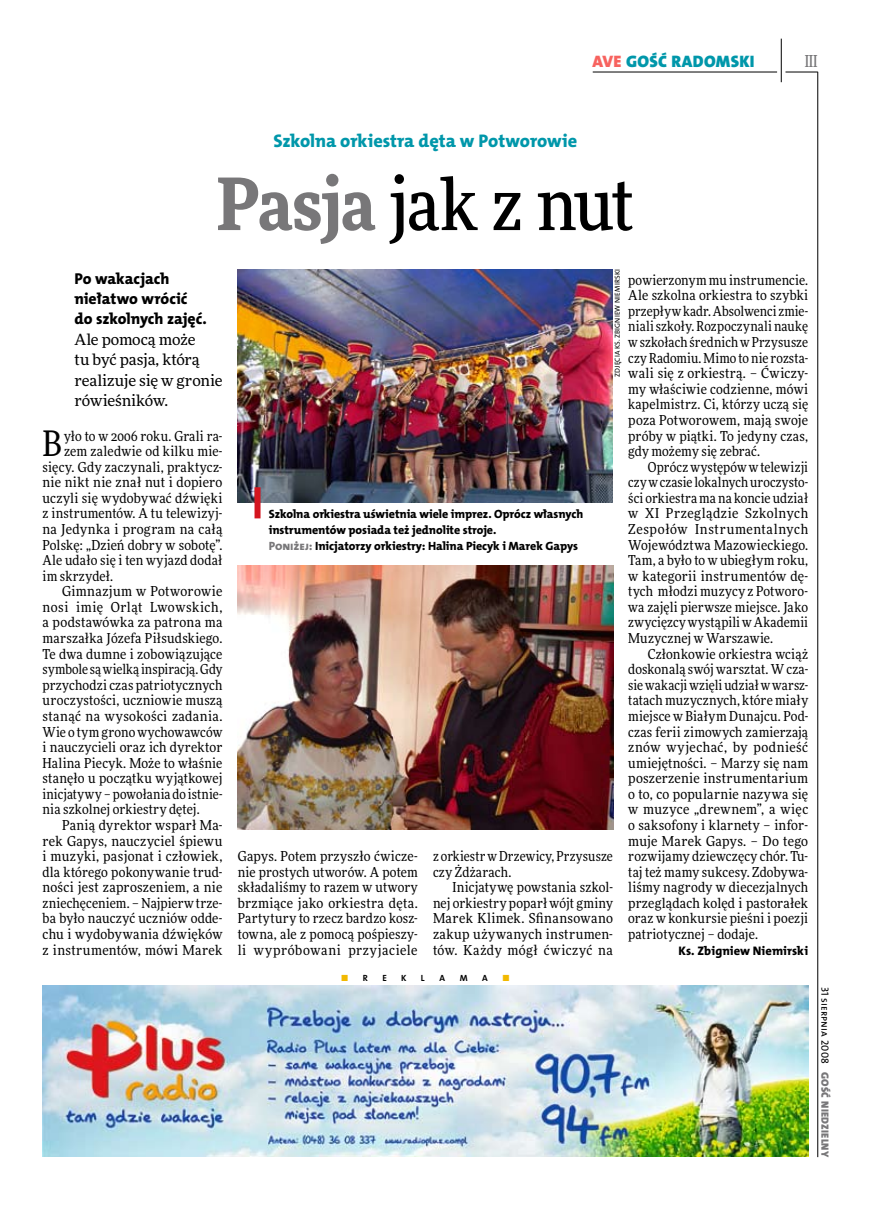
<style>
.page{position:relative;width:872px;height:1221px;background:#fff}
.page>*{position:absolute;margin:0;border:0;box-sizing:border-box;transform-origin:0 0}
.t1{font:500 72px "Freeday Narrow";letter-spacing:-.03em;color:#000}
.t2{font:35.25px "Freeday Narrow News";color:#000}
.t3{font:18.3px "The Mix HP8 Ex Bld";color:#0097aa}
.t4{font:16.65px "The Mix HP9 Blk";letter-spacing:.02em;color:#0097aa}
.t5{font:500 16.5px "Freeday Narrow";color:#787779;scale:.9 1}
.t6{font:15.75px/20.4px "The Mix HP8 Ex Bld";color:#000}
.t7{font:15.45px/20.4px "Freeday News";letter-spacing:-.01em;color:#000}
.t8{font:13.8px/15.6px "Freeday Narrow News";letter-spacing:.015em;color:#000;text-align:justify}
.t9{font:13.8px "Freeday Narrow News";letter-spacing:.04em;color:#000}
.t10{font:12.45px "The Mix HP8 Ex Bld";letter-spacing:.025em;color:#000}
.t11{font:12px/15.6px "The Mix HP8 Ex Bld";letter-spacing:-.005em;color:#000}
.t12{font:10.5px "The Mix HP9 Blk";letter-spacing:.025em;color:#787779}
.t13{font:10.5px "The Mix HP5 Plain";letter-spacing:.01em;color:#000}
.t14{font:9px "The Mix HP7 Bld";color:#000}
.t15{font:9px "The Mix HP7 Bld";color:#f2b900}
.t16{font:7.2px "The Mix HP5 Plain";letter-spacing:.015em;color:#000}
.s1{color:#f7635f}
.s2{font-weight:900;color:#787779}
.s3{color:#787779}
.s4{color:#000}
</style>
<div class="page">
<hr style="left:817px;top:72px;width:1px;height:1084px;background:#000">
<hr style="left:781px;top:39px;width:1px;height:43px;background:#000">
<hr style="left:785px;top:72px;width:32px;height:1px;background:#000">
<hr style="left:592px;top:72px;width:185px;height:1px;background:#000">
<img style="left:43px;top:985px;width:765px;height:171px">
<img style="left:238px;top:269px;width:375px;height:234px">
<img style="left:238px;top:565px;width:375px;height:264px">
<div style="left:254px;top:487px;width:6px;height:31px;background:#d4151f"></div>
<p class="t4" style="left:592px;top:50px;width:164px"><span class="s1">AVE</span> GOŚĆ RADOMSKI</p>
<p class="t5" style="left:804px;top:50px;width:16px">III</p>
<h3 class="t3" style="left:273px;top:129px;width:305px">Szkolna orkiestra dęta w Potworowie</h3>
<h1 class="t1" style="left:217px;top:159px;width:419px"><span class="s2">Pasja</span> jak z nut</h1>
<p class="t6" style="left:74px;top:268px;width:134px">Po wakacjach niełatwo wrócić do szkolnych zajęć.</p>
<p class="t7" style="left:74px;top:329px;width:149px">Ale pomocą może<br>tu być pasja, którą realizuje się w gronie rówieśników.</p>
<h2 class="t2" style="left:43px;top:422px;width:21px">B</h2>
<p class="t8" style="left:64px;top:427px;width:160px">yło to w 2006 roku. Grali ra-</p>
<p class="t8" style="left:64px;top:443px;width:160px">zem zaledwie od kilku mie-</p>
<p class="t8" style="left:43px;top:459px;width:181px">sięcy. Gdy zaczynali, praktycz-</p>
<p class="t8" style="left:43px;top:474px;width:181px">nie nikt nie znał nut i dopiero</p>
<p class="t8" style="left:43px;top:490px;width:181px">uczyli się wydobywać dźwięki</p>
<p class="t8" style="left:43px;top:505px;width:181px">z instrumentów. A tu telewizyj-</p>
<p class="t8" style="left:43px;top:521px;width:181px">na Jedynka i program na całą</p>
<p class="t8" style="left:43px;top:536px;width:181px">Polskę: „Dzień dobry w sobotę”.</p>
<p class="t8" style="left:43px;top:552px;width:181px">Ale udało się i ten wyjazd dodał</p>
<p class="t8" style="left:43px;top:568px;width:72px">im skrzydeł.</p>
<p class="t8" style="left:62px;top:583px;width:162px">Gimnazjum w Potworowie</p>
<p class="t9" style="left:43px;top:598px;width:181px">nosi imię Orląt Lwowskich,</p>
<p class="t8" style="left:43px;top:614px;width:181px">a podstawówka za patrona ma</p>
<p class="t8" style="left:43px;top:630px;width:181px">marszałka Józefa Piłsudskiego.</p>
<p class="t8" style="left:43px;top:645px;width:181px">Te dwa dumne i zobowiązujące</p>
<p class="t8" style="left:43px;top:661px;width:181px">symbole są wielką inspiracją. Gdy</p>
<p class="t8" style="left:43px;top:677px;width:181px">przychodzi czas patriotycznych</p>
<p class="t8" style="left:43px;top:692px;width:181px">uroczystości, uczniowie muszą</p>
<p class="t8" style="left:43px;top:708px;width:181px">stanąć na wysokości zadania.</p>
<p class="t8" style="left:43px;top:723px;width:181px">Wie o tym grono wychowawców</p>
<p class="t8" style="left:43px;top:739px;width:181px">i nauczycieli oraz ich dyrektor</p>
<p class="t8" style="left:43px;top:754px;width:181px">Halina Piecyk. Może to właśnie</p>
<p class="t8" style="left:43px;top:770px;width:181px">stanęło u początku wyjątkowej</p>
<p class="t8" style="left:43px;top:786px;width:181px">inicjatywy – powołania do istnie-</p>
<p class="t8" style="left:43px;top:801px;width:159px">nia szkolnej orkiestry dętej.</p>
<p class="t8" style="left:62px;top:817px;width:162px">Panią dyrektor wsparł Ma-</p>
<p class="t8" style="left:43px;top:832px;width:181px">rek Gapys, nauczyciel śpiewu</p>
<p class="t8" style="left:43px;top:848px;width:181px">i muzyki, pasjonat i człowiek,</p>
<p class="t8" style="left:43px;top:863px;width:181px">dla którego pokonywanie trud-</p>
<p class="t8" style="left:43px;top:879px;width:181px">ności jest zaproszeniem, a nie</p>
<p class="t8" style="left:43px;top:895px;width:181px">zniechęceniem. – Najpierw trze-</p>
<p class="t8" style="left:43px;top:910px;width:181px">ba było nauczyć uczniów odde-</p>
<p class="t8" style="left:43px;top:926px;width:181px">chu i wydobywania dźwięków</p>
<p class="t8" style="left:43px;top:941px;width:181px">z instrumentów, mówi Marek</p>
<p class="t16" style="left:613px;top:377px;width:109px;rotate:-90deg">Zdjęcia ks. Zbigniew N iemirski</p>
<p class="t8" style="left:628px;top:272px;width:181px">powierzonym mu instrumencie.<br>Ale szkolna orkiestra to szybki przepływ kadr. Absolwenci zmie&shy;niali szkoły. Rozpoczynali naukę w szkołach średnich w Przysusze czy Radomiu. Mimo to nie rozsta&shy;wali się z orkiestrą. – Ćwiczy&shy;my właściwie codzienne, mówi kapelmistrz. Ci, którzy uczą się poza Potworowem, mają swoje próby w piątki. To jedyny czas, gdy możemy się zebrać.</p>
<p class="t8" style="left:628px;top:459px;width:181px;text-indent:20px">Oprócz występów w telewizji czy wczasie lokalnych uroczysto&shy;ści orkiestra ma na koncie udział w XI Przeglądzie Szkolnych Zespołów Instrumentalnych Województwa Mazowieckiego.<br>Tam, a było to w ubiegłym roku, w kategorii instrumentów dę&shy;tych młodzi muzycy z Potworo&shy;wa zajęli pierwsze miejsce. Jako zwycięzcy wystąpili w Akademii Muzycznej w Warszawie.</p>
<p class="t8" style="left:628px;top:645px;width:181px;text-indent:20px">Członkowie orkiestra wciąż doskonalą swój warsztat. W cza&shy;sie wakacji wzięli udział w warsz&shy;tatach muzycznych, które miały miejsce w Białym Dunajcu. Pod&shy;czas ferii zimowych zamierzają znów wyjechać, by podnieść umiejętności. – Marzy się nam poszerzenie instrumentarium o to, co popularnie nazywa się w muzyce „drewnem”, a więc o saksofony i klarnety – infor&shy;muje Marek Gapys. – Do tego rozwijamy dziewczęcy chór. Tu&shy;taj też mamy sukcesy. Zdobywa&shy;liśmy nagrody w diecezjalnych przeglądach kolęd i pastorałek oraz w konkursie pieśni i poezji patriotycznej – dodaje.</p>
<p class="t10" style="left:678px;top:942px;width:131px">Ks. Zbigniew Niemirski</p>
<p class="t11" style="left:269px;top:506px;width:316px">Szkolna orkiestra uświetnia wiele imprez. Oprócz własnych instrumentów posiada też jednolite stroje.<br><span class="s3">Poniżej:</span> Inicjatorzy orkiestry: Halina Piecyk i Marek Gapys</p>
<p class="t8" style="left:238px;top:848px;width:181px">Gapys. Potem przyszło ćwicze&shy;nie prostych utworów. A potem składaliśmy to razem w utwory brzmiące jako orkiestra dęta.<br>Partytury to rzecz bardzo kosz&shy;towna, ale z pomocą pośpieszy&shy;li wypróbowani przyjaciele</p>
<p class="t8" style="left:433px;top:848px;width:181px">z orkiestr w Drzewicy, Przysusze czy Żdżarach.</p>
<p class="t8" style="left:433px;top:879px;width:181px;text-indent:20px">Inicjatywę powstania szkol&shy;nej orkiestry poparł wójt gminy Marek Klimek. Sfinansowano zakup używanych instrumen&shy;tów. Każdy mógł ćwiczyć na</p>
<p class="t15" style="left:341px;top:972px;width:28px">■ <span class="s4">R</span></p>
<p class="t14" style="left:382px;top:972px;width:6px">E</p>
<p class="t14" style="left:401px;top:972px;width:6px">K</p>
<p class="t14" style="left:421px;top:972px;width:5px">L</p>
<p class="t14" style="left:439px;top:972px;width:7px">A</p>
<p class="t14" style="left:460px;top:972px;width:9px">M</p>
<p class="t14" style="left:482px;top:972px;width:7px">A</p>
<p class="t15" style="left:502px;top:972px;width:9px">■</p>
<p class="t13" style="left:832px;top:986px;width:79px;rotate:90deg">31 sierpnia 2008</p>
<p class="t12" style="left:832px;top:1071px;width:87px;rotate:90deg">GOŚĆ NIEDZIELNY</p>
</div>
